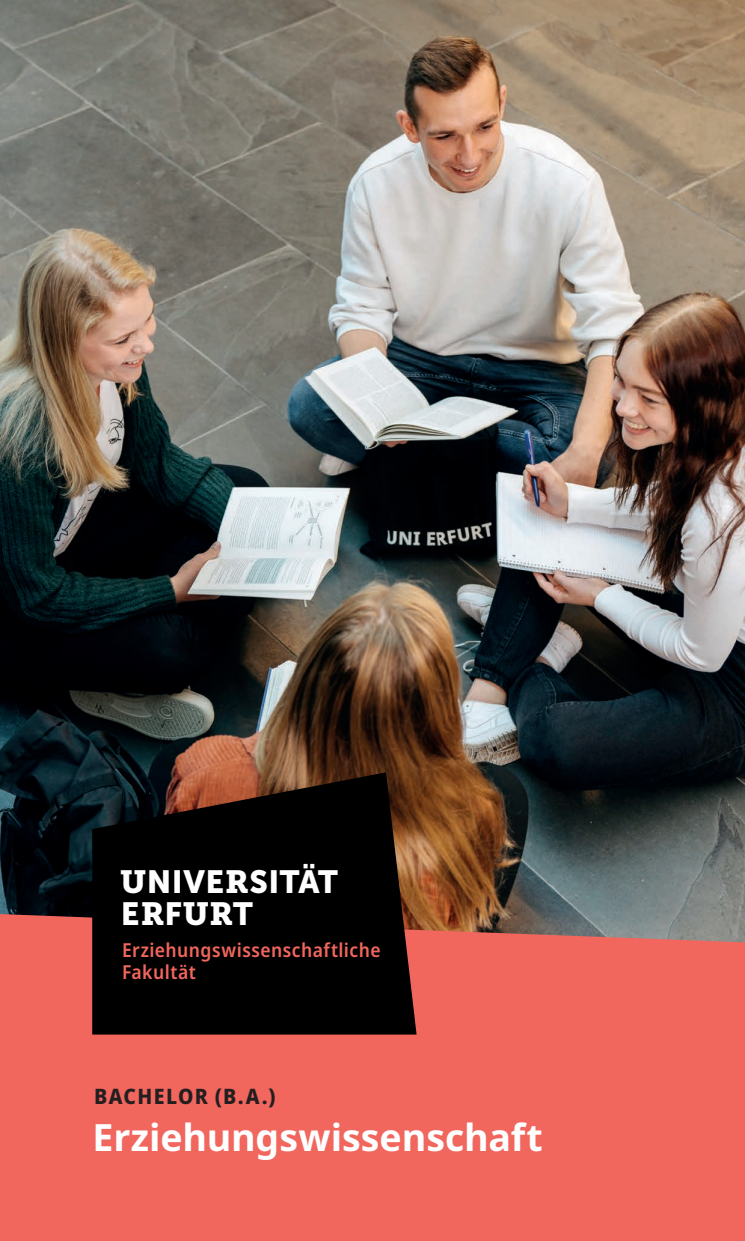
<style>
.page{position:relative;width:745px;height:1241px;background:#fff}
.page>*{position:absolute;margin:0;border:0;box-sizing:border-box;transform-origin:0 0}
.t1{font:700 37.5px "Noto Sans";color:#fff}
.t2{font:32px/32px "Museo Sans 900";letter-spacing:.015em;color:#fff}
.t3{font:800 semi-condensed 21.25px "Noto Sans";letter-spacing:.06em;color:#231f20}
.t4{font:600 semi-condensed 19.25px/22.8px "Noto Sans";letter-spacing:.025em;color:#f1665d}
.s1{font-family:"Museo Slab 900"}
</style>
<div class="page">
<img style="left:0;top:0;width:744px;height:913px">
<div style="left:0;top:913px;width:744px;height:327px;background:#f1665d"></div>
<svg style="left:92px;top:772px;width:324px;height:262px;background:#0f0906"></svg>
<h2 class="t2" style="left:120px;top:865px;width:219px"><span class="s1">U</span>NIVE<span class="s1">R</span>SITÄT<br>E<span class="s1">R</span>F<span class="s1">UR</span>T</h2>
<p class="t4" style="left:122px;top:938px;width:260px">Erziehungswissenschaftliche<br>Fakultät</p>
<p class="t3" style="left:94px;top:1080px;width:183px">BACHELOR (B.A.)</p>
<h1 class="t1" style="left:92px;top:1110px;width:451px">Erziehungswissenschaft</h1>
</div>
